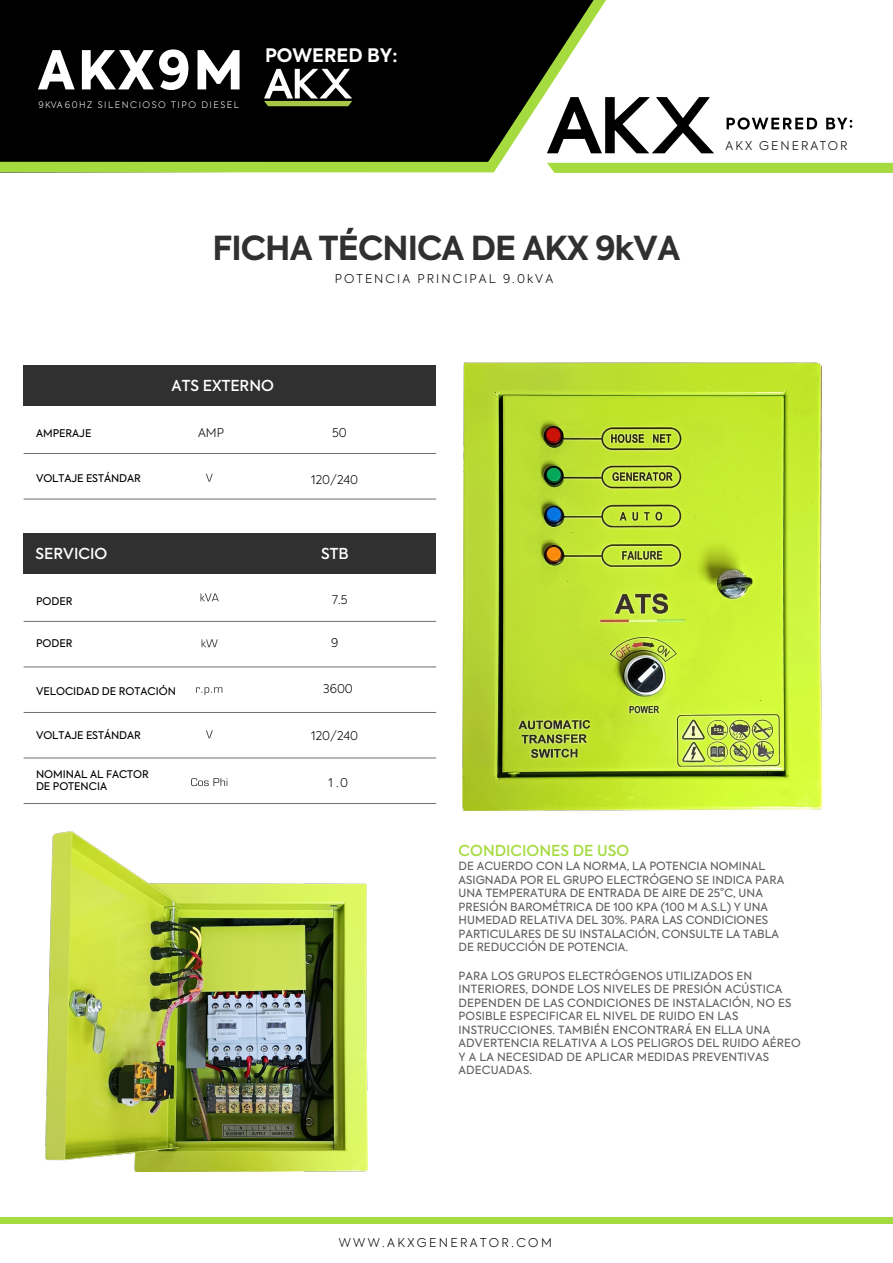
<style>
.page{position:relative;width:893px;height:1263px;background:#fff}
.page>*{position:absolute;margin:0;border:0;box-sizing:border-box;transform-origin:0 0}
.t1{font:800 53.25px "Axiforma";letter-spacing:.05em;color:#fff}
.t2{font:700 32.85px "Axiforma";letter-spacing:-.025em;color:#303030}
.t3{font:700 18.45px "Axiforma";color:#fff}
.t4{font:500 15px "Axiforma";color:#fff}
.t5{font:500 15px "Axiforma";color:#a6db40}
.t6{font:300 12px "Axiforma";letter-spacing:.175em;color:#000}
.t7{font:300 12px "Axiforma";letter-spacing:.2em;color:#000}
.t8{font:11.25px/13.5px "Axiforma";letter-spacing:.01em;color:#606060}
.t9{font:10.5px/12.6px "Axiforma";color:#000}
.t10{font:300 8.85px "Axiforma";letter-spacing:.175em;color:#fff}
</style>
<div class="page">
<div style="left:0;top:1218px;width:893px;height:6px;background:#a6db40"></div>
<svg style="left:0;top:0;width:616px;height:173px;background:#202419"></svg>
<svg style="left:547px;top:163px;width:346px;height:10px;background:#a7db43"></svg>
<svg style="left:547px;top:97px;width:167px;height:56px"></svg>
<svg style="left:727px;top:117px;width:125px;height:13px"></svg>
<div style="left:24px;top:533px;width:412px;height:40px;background:#303030"></div>
<svg style="left:200px;top:593px;width:19px;height:8px"></svg>
<svg style="left:202px;top:639px;width:16px;height:8px"></svg>
<svg style="left:196px;top:687px;width:26px;height:8px"></svg>
<svg style="left:206px;top:730px;width:7px;height:8px"></svg>
<svg style="left:191px;top:778px;width:36px;height:8px"></svg>
<hr style="left:24px;top:621px;width:412px;height:1px;background:#706f6f">
<hr style="left:24px;top:666px;width:412px;height:1px;background:#706f6f">
<hr style="left:24px;top:712px;width:412px;height:1px;background:#706f6f">
<hr style="left:24px;top:758px;width:412px;height:1px;background:#706f6f">
<hr style="left:24px;top:803px;width:412px;height:1px;background:#706f6f">
<div style="left:24px;top:365px;width:412px;height:40px;background:#303030"></div>
<svg style="left:206px;top:474px;width:7px;height:8px"></svg>
<hr style="left:24px;top:453px;width:412px;height:1px;background:#706f6f">
<hr style="left:24px;top:499px;width:412px;height:1px;background:#706f6f">
<img style="left:462px;top:362px;width:360px;height:448px">
<img style="left:46px;top:831px;width:322px;height:341px">
<h1 class="t1" style="left:38px;top:33px;width:208px">AKX9M</h1>
<p class="t10" style="left:38px;top:100px;width:202px">9KVA 60HZ SILENCIOSO TIPO DIESEL</p>
<h3 class="t3" style="left:265px;top:43px;width:134px">POWERED BY:</h3>
<h2 class="t2" style="left:212px;top:225px;width:470px">FICHA TÉCNICA DE AKX 9kVA</h2>
<p class="t6" style="left:335px;top:271px;width:220px">POTENCIA PRINCIPAL 9.0kVA</p>
<p class="t9" style="left:36px;top:427px;width:57px">AMPERAJE</p>
<p class="t9" style="left:36px;top:472px;width:106px">VOLTAJE ESTÁNDAR</p>
<h3 class="t4" style="left:36px;top:544px;width:73px">SERVICIO</h3>
<p class="t9" style="left:36px;top:595px;width:38px">PODER</p>
<p class="t9" style="left:36px;top:637px;width:38px">PODER</p>
<h3 class="t4" style="left:172px;top:376px;width:104px">ATS EXTERNO</h3>
<p class="t6" style="left:198px;top:424px;width:27px">AMP</p>
<p class="t6" style="left:332px;top:424px;width:16px">50</p>
<p class="t6" style="left:311px;top:472px;width:48px">120/240</p>
<h3 class="t4" style="left:321px;top:544px;width:29px">STB</h3>
<p class="t6" style="left:332px;top:592px;width:17px">7.5</p>
<p class="t6" style="left:331px;top:635px;width:9px">9</p>
<p class="t9" style="left:36px;top:685px;width:141px">VELOCIDAD DE ROTACIÓN</p>
<p class="t9" style="left:36px;top:729px;width:106px">VOLTAJE ESTÁNDAR</p>
<p class="t9" style="left:36px;top:768px;width:114px">NOMINAL AL FACTOR<br>DE POTENCIA</p>
<p class="t6" style="left:323px;top:681px;width:31px">3600</p>
<p class="t6" style="left:311px;top:728px;width:48px">120/240</p>
<p class="t6" style="left:328px;top:775px;width:21px">1.0</p>
<p class="t6" style="left:726px;top:138px;width:123px">AKX GENERATOR</p>
<h3 class="t5" style="left:459px;top:841px;width:172px">CONDICIONES DE USO</h3>
<p class="t8" style="left:459px;top:860px;width:327px">DE ACUERDO CON LA NORMA, LA POTENCIA NOMINAL ASIGNADA POR EL GRUPO ELECTRÓGENO SE INDICA PARA UNA TEMPERATURA DE ENTRADA DE AIRE DE 25°C, UNA PRESIÓN BAROMÉTRICA DE 100 KPA (100 M A.S.L) Y UNA HUMEDAD RELATIVA DEL 30%. PARA LAS CONDICIONES PARTICULARES DE SU INSTALACIÓN, CONSULTE LA TABLA DE REDUCCIÓN DE POTENCIA.</p>
<p class="t8" style="left:459px;top:969px;width:344px">PARA LOS GRUPOS ELECTRÓGENOS UTILIZADOS EN INTERIORES, DONDE LOS NIVELES DE PRESIÓN ACÚSTICA DEPENDEN DE LAS CONDICIONES DE INSTALACIÓN, NO ES POSIBLE ESPECIFICAR EL NIVEL DE RUIDO EN LAS INSTRUCCIONES. TAMBIÉN ENCONTRARÁ EN ELLA UNA ADVERTENCIA RELATIVA A LOS PELIGROS DEL RUIDO AÉREO Y A LA NECESIDAD DE APLICAR MEDIDAS PREVENTIVAS ADECUADAS.</p>
<p class="t7" style="left:339px;top:1235px;width:215px">WWW.AKXGENERATOR.COM</p>
</div>
